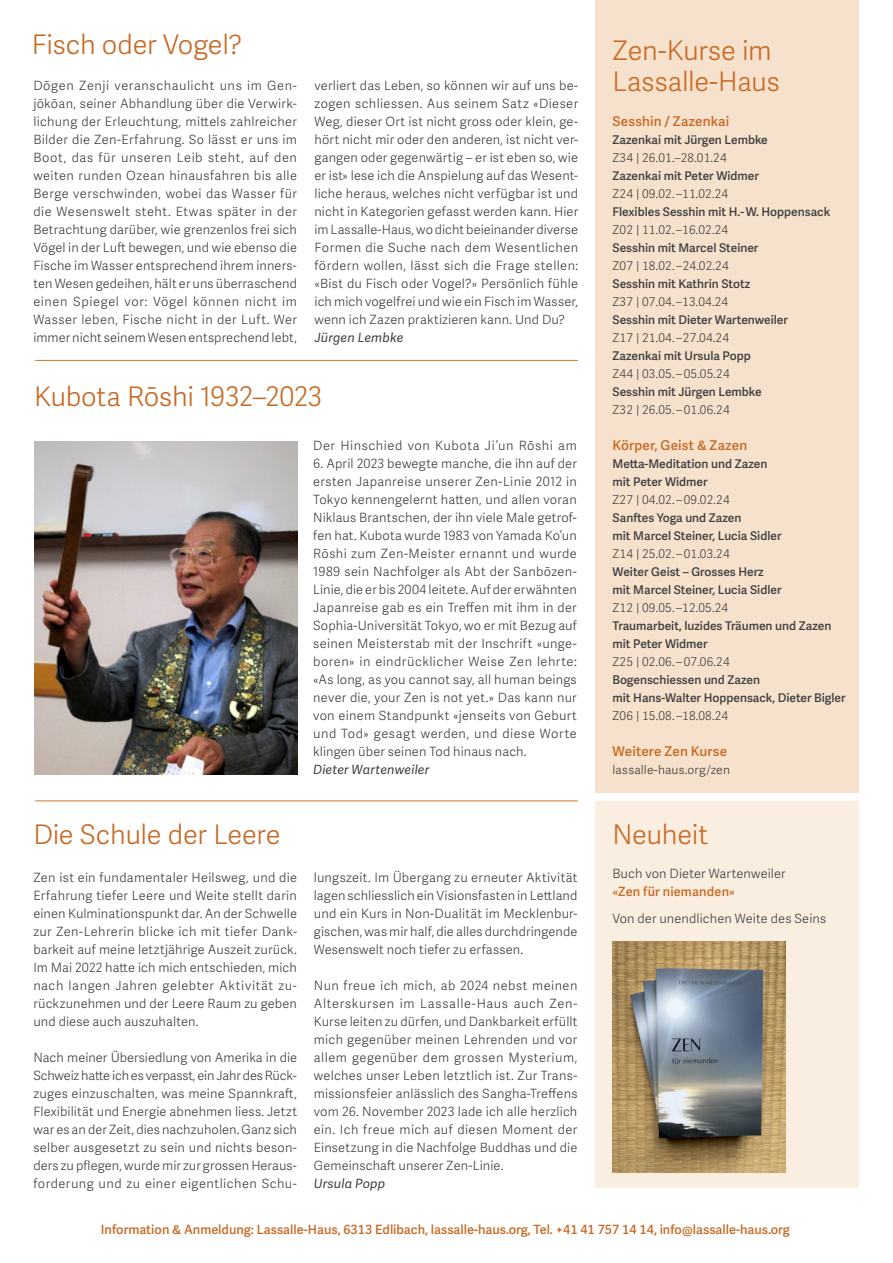
<style>
.page{position:relative;width:893px;height:1263px;background:#fff}
.page>*{position:absolute;margin:0;border:0;box-sizing:border-box;transform-origin:0 0}
.t1{font:300 27px/31.5px "Adelle Sans";letter-spacing:-.01em;color:#c76a25}
.t2{font:600 13.5px "Adelle Sans";letter-spacing:.01em;color:#c76a25}
.t3{font:300 12.75px/18px "Adelle Sans";letter-spacing:.01em;color:#3e3e3f;text-align:justify}
.t4{font:600 12.75px "Adelle Sans";color:#c76a25}
.t5{font:italic 12.75px "Adelle Sans";letter-spacing:.01em;color:#3e3e3f}
.t6{font:300 12.75px "Adelle Sans";letter-spacing:.045em;color:#3e3e3f}
.t7{font:600 12px/18px "Adelle Sans";color:#3e3e3f}
.t8{font:300 12px "Adelle Sans";color:#3e3e3f}
</style>
<div class="page">
<div style="left:595px;top:0;width:264px;height:792px;background:#f6e1cc"></div>
<div style="left:595px;top:801px;width:264px;height:387px;background:#faeee1"></div>
<hr style="left:35px;top:360px;width:543px;height:1px;background:#d67929">
<hr style="left:35px;top:800px;width:543px;height:1px;background:#d67929">
<img style="left:612px;top:941px;width:173px;height:231px">
<img style="left:34px;top:441px;width:263px;height:333px">
<h1 class="t1" style="left:32px;top:28px;width:212px">Fisch oder Vogel?</h1>
<p class="t3" style="left:33px;top:76px;width:265px">Dōgen Zenji veranschaulicht uns im Gen&shy;jōkōan, seiner Abhandlung über die Verwirk&shy;lichung der Erleuchtung, mittels zahlreicher Bilder die Zen-Erfahrung. So lässt er uns im Boot, das für unseren Leib steht, auf den weiten runden Ozean hinausfahren bis alle Berge verschwinden, wobei das Wasser für die Wesenswelt steht. Etwas später in der Betrachtung darüber, wie grenzenlos frei sich Vögel in der Luft bewegen, und wie ebenso die Fische im Wasser entsprechend ihrem inners&shy;ten Wesen gedeihen, hält er uns überraschend einen Spiegel vor: Vögel können nicht im Wasser leben, Fische nicht in der Luft. Wer immer nicht seinem Wesen entsprechend lebt,</p>
<p class="t3" style="left:314px;top:76px;width:265px">verliert das Leben, so können wir auf uns be&shy;zogen schliessen. Aus seinem Satz «Dieser Weg, dieser Ort ist nicht gross oder klein, ge&shy;hört nicht mir oder den anderen, ist nicht ver&shy;gangen oder gegenwärtig – er ist eben so, wie er ist» lese ich die Anspielung auf das Wesent&shy;liche heraus, welches nicht verfügbar ist und nicht in Kategorien gefasst werden kann. Hier im Lassalle-Haus, wo dicht beieinander diverse Formen die Suche nach dem Wesentlichen fördern wollen, lässt sich die Frage stellen: «Bist du Fisch oder Vogel?» Persönlich fühle ich mich vogelfrei und wie ein Fisch im Wasser, wenn ich Zazen praktizieren kann. Und Du?</p>
<p class="t5" style="left:314px;top:330px;width:90px">Jürgen Lembke</p>
<h1 class="t1" style="left:34px;top:380px;width:290px">Kubota Rōshi 1932–2023</h1>
<p class="t6" style="left:313px;top:436px;width:265px">Der Hinschied von Kubota Ji’un Rōshi am</p>
<p class="t3" style="left:313px;top:454px;width:265px">6. April 2023 bewegte manche, die ihn auf der ersten Japanreise unserer Zen-Linie 2012 in Tokyo kennengelernt hatten, und allen voran Niklaus Brantschen, der ihn viele Male getrof&shy;fen hat. Kubota wurde 1983 von Yamada Ko’un Rōshi zum Zen-Meister ernannt und wurde 1989 sein Nachfolger als Abt der Sanbōzen-Linie, die er bis 2004 leitete. Auf der erwähnten Japanreise gab es ein Treffen mit ihm in der Sophia-Universität Tokyo, wo er mit Bezug auf seinen Meisterstab mit der Inschrift «unge&shy;boren» in eindrücklicher Weise Zen lehrte: «As long, as you cannot say, all human beings never die, your Zen is not yet.» Das kann nur von einem Standpunkt «jenseits von Geburt und Tod» gesagt werden, und diese Worte klingen über seinen Tod hinaus nach.</p>
<p class="t5" style="left:313px;top:762px;width:118px">Dieter Wartenweiler</p>
<h1 class="t1" style="left:33px;top:817px;width:249px">Die Schule der Leere</h1>
<p class="t3" style="left:33px;top:868px;width:265px">Zen ist ein fundamentaler Heilsweg, und die Erfahrung tiefer Leere und Weite stellt darin einen Kulminationspunkt dar. An der Schwelle zur Zen-Lehrerin blicke ich mit tiefer Dank&shy;barkeit auf meine letztjährige Auszeit zurück.<br>Im Mai 2022 hatte ich mich entschieden, mich nach langen Jahren gelebter Aktivität zu&shy;rückzunehmen und der Leere Raum zu geben und diese auch auszuhalten.</p>
<p class="t3" style="left:33px;top:1048px;width:265px">Nach meiner Übersiedlung von Amerika in die Schweiz hatte ich es verpasst, ein Jahr des Rück&shy;zuges einzuschalten, was meine Spannkraft, Flexibilität und Energie abnehmen liess. Jetzt war es an der Zeit, dies nachzuholen. Ganz sich selber ausgesetzt zu sein und nichts beson&shy;ders zu pflegen, wurde mir zur grossen Heraus&shy;forderung und zu einer eigentlichen Schu-</p>
<p class="t3" style="left:314px;top:868px;width:265px">lungszeit. Im Übergang zu erneuter Aktivität lagen schliesslich ein Visionsfasten in Lettland und ein Kurs in Non-Dualität im Mecklenbur&shy;gischen, was mir half, die alles durchdringende Wesenswelt noch tiefer zu erfassen.</p>
<p class="t3" style="left:314px;top:976px;width:265px">Nun freue ich mich, ab 2024 nebst meinen Alterskursen im Lassalle-Haus auch Zen-Kurse leiten zu dürfen, und Dankbarkeit erfüllt mich gegenüber meinen Lehrenden und vor allem gegenüber dem grossen Mysterium, welches unser Leben letztlich ist. Zur Trans&shy;missionsfeier anlässlich des Sangha-Treffens vom 26. November 2023 lade ich alle herzlich ein. Ich freue mich auf diesen Moment der Einsetzung in die Nachfolge Buddhas und die Gemeinschaft unserer Zen-Linie.</p>
<p class="t5" style="left:314px;top:1176px;width:73px">Ursula Popp</p>
<h1 class="t1" style="left:612px;top:33px;width:169px">Zen-Kurse im<br>Lassalle-Haus</h1>
<p class="t2" style="left:612px;top:113px;width:118px">Sesshin / Zazenkai</p>
<p class="t7" style="left:612px;top:131px;width:157px">Zazenkai mit Jürgen Lembke</p>
<p class="t8" style="left:612px;top:149px;width:116px">Z34 | 26.01.–28.01.24</p>
<p class="t7" style="left:612px;top:167px;width:148px">Zazenkai mit Peter Widmer</p>
<p class="t8" style="left:612px;top:185px;width:117px">Z24 | 09.02. –11.02.24</p>
<p class="t7" style="left:612px;top:203px;width:219px">Flexibles Sesshin mit H.- W. Hoppensack</p>
<p class="t8" style="left:612px;top:221px;width:117px">Z02 | 11.02. –16.02.24</p>
<p class="t7" style="left:612px;top:239px;width:147px">Sesshin mit Marcel Steiner</p>
<p class="t8" style="left:612px;top:257px;width:118px">Z07 | 18.02. –24.02.24</p>
<p class="t7" style="left:612px;top:275px;width:139px">Sesshin mit Kathrin Stotz</p>
<p class="t8" style="left:612px;top:293px;width:117px">Z37 | 07.04. –13.04.24</p>
<p class="t7" style="left:612px;top:311px;width:177px">Sesshin mit Dieter Wartenweiler</p>
<p class="t8" style="left:612px;top:329px;width:118px">Z17 | 21.04. – 27.04.24</p>
<p class="t7" style="left:612px;top:347px;width:140px">Zazenkai mit Ursula Popp</p>
<p class="t8" style="left:612px;top:365px;width:119px">Z44 | 03.05. – 05.05.24</p>
<p class="t7" style="left:612px;top:383px;width:151px">Sesshin mit Jürgen Lembke</p>
<p class="t8" style="left:612px;top:401px;width:119px">Z32 | 26.05. – 01.06.24</p>
<p class="t2" style="left:612px;top:437px;width:136px">Körper, Geist &amp; Zazen</p>
<p class="t7" style="left:612px;top:455px;width:156px">Metta-Meditation und Zazen mit Peter Widmer</p>
<p class="t8" style="left:612px;top:491px;width:119px">Z27 | 04.02. – 09.02.24</p>
<p class="t7" style="left:612px;top:509px;width:170px">Sanftes Yoga und Zazen<br>mit Marcel Steiner, Lucia Sidler</p>
<p class="t8" style="left:612px;top:545px;width:119px">Z14 | 25.02. – 01.03.24</p>
<p class="t7" style="left:612px;top:563px;width:170px">Weiter Geist – Grosses Herz mit Marcel Steiner, Lucia Sidler</p>
<p class="t8" style="left:612px;top:599px;width:117px">Z12 | 09.05. –12.05.24</p>
<p class="t7" style="left:612px;top:617px;width:220px">Traumarbeit, luzides Träumen und Zazen mit Peter Widmer</p>
<p class="t8" style="left:612px;top:653px;width:119px">Z25 | 02.06. – 07.06.24</p>
<p class="t7" style="left:612px;top:671px;width:235px">Bogenschiessen und Zazen<br>mit Hans-Walter Hoppensack, Dieter Bigler</p>
<p class="t8" style="left:612px;top:707px;width:117px">Z06 | 15.08. –18.08.24</p>
<p class="t2" style="left:612px;top:743px;width:116px">Weitere Zen Kurse</p>
<p class="t8" style="left:612px;top:761px;width:119px">lassalle-haus.org/zen</p>
<h1 class="t1" style="left:612px;top:817px;width:97px">Neuheit</h1>
<p class="t3" style="left:612px;top:864px;width:175px">Buch von Dieter Wartenweiler</p>
<p class="t4" style="left:612px;top:884px;width:124px">«Zen für niemanden»</p>
<p class="t3" style="left:612px;top:909px;width:215px">Von der unendlichen Weite des Seins</p>
<p class="t4" style="left:101px;top:1222px;width:690px">Information &amp; Anmeldung: Lassalle-Haus, 6313 Edlibach, lassalle-haus.org, Tel. +41 41 757 14 14, info@lassalle-haus.org</p>
</div>
